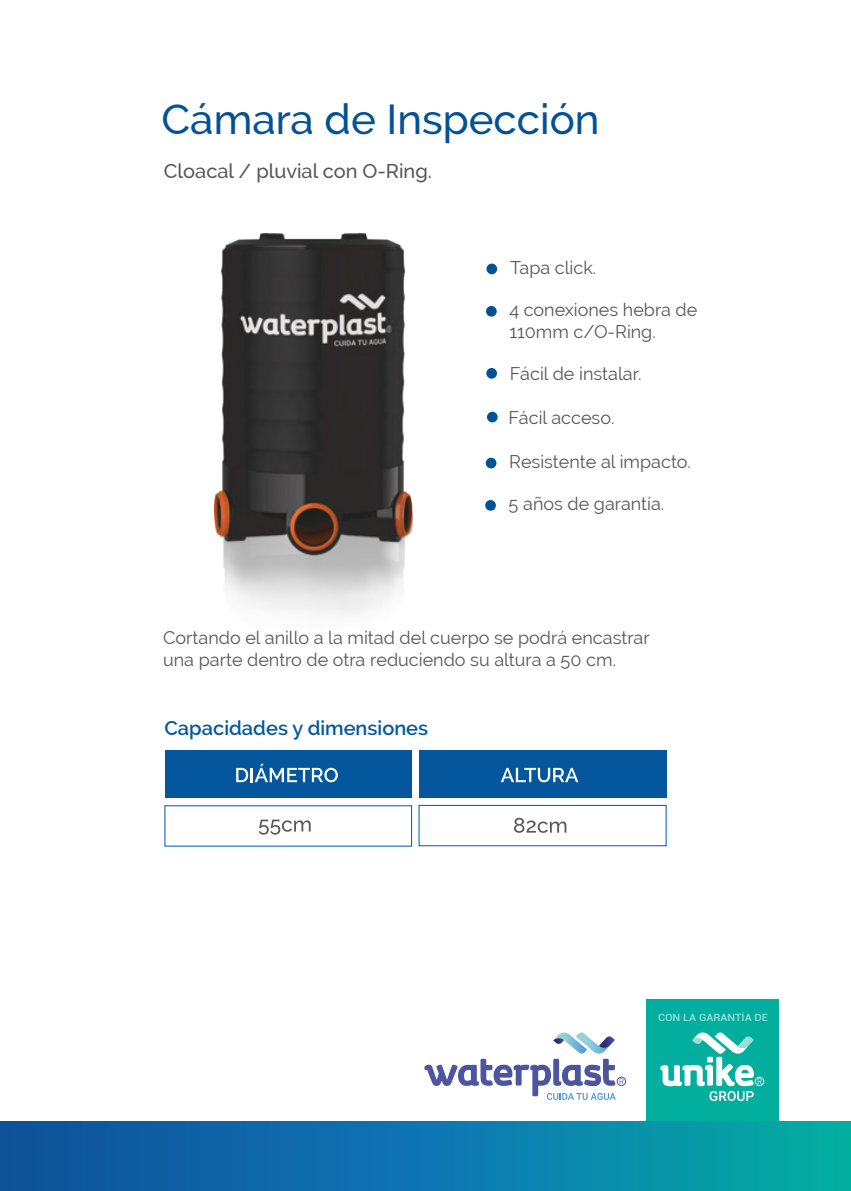
<style>
.page{position:relative;width:851px;height:1191px;background:#fff}
.page>*{position:absolute;margin:0;border:0;box-sizing:border-box;transform-origin:0 0}
.t1{font:500 42px "Raleway";color:#045296}
.t2{font:500 20px "Raleway";color:#575756}
.t3{font:600 20px "Raleway";color:#02599d}
.t4{font:18px/21.6px "Raleway";color:#575756}
.t5{font:500 10px "Roboto";color:#fff;scale:1.1 1}
</style>
<div class="page">
<div style="left:646px;top:999px;width:132px;height:122px;background:#02af9f"></div>
<div style="left:617px;top:1077px;width:8px;height:8px;border:1px solid #4e55a0;border-radius:50%"></div>
<svg style="left:424px;top:1032px;width:199px;height:67px"></svg>
<div style="left:755px;top:1077px;width:8px;height:8px;border:1px solid #fff;border-radius:50%"></div>
<svg style="left:660px;top:1032px;width:101px;height:69px"></svg>
<div style="left:0;top:1121px;width:850px;height:70px;background:linear-gradient(to right,#114ba4,#06a9ac)"></div>
<img style="left:164px;top:233px;width:384px;height:614px">
<svg style="left:259px;top:819px;width:51px;height:15px"></svg>
<svg style="left:514px;top:817px;width:52px;height:16px"></svg>
<div style="left:165px;top:750px;width:246px;height:47px;background:#05579d"></div>
<svg style="left:236px;top:768px;width:12px;height:14px"></svg>
<hr style="left:250px;top:768px;width:3px;height:14px;background:#fff">
<svg style="left:254px;top:763px;width:84px;height:19px"></svg>
<div style="left:419px;top:750px;width:247px;height:47px;background:#05579d"></div>
<svg style="left:501px;top:768px;width:77px;height:14px"></svg>
<div style="left:418px;top:805px;width:248px;height:41px;border:1px solid #005cb9"></div>
<div style="left:487px;top:412px;width:10px;height:10px;background:#005295;border-radius:50%"></div>
<div style="left:485px;top:458px;width:11px;height:10px;background:#005295;border-radius:50%"></div>
<h1 class="t1" style="left:161px;top:95px;width:439px">Cámara de Inspección</h1>
<p class="t2" style="left:164px;top:159px;width:269px">Cloacal / pluvial con O-Ring.</p>
<p class="t4" style="left:510px;top:257px;width:87px">Tapa click.</p>
<p class="t4" style="left:509px;top:299px;width:189px">4 conexiones hebra de<br>110mm c/O-Ring.</p>
<p class="t4" style="left:509px;top:363px;width:133px">Fácil de instalar.</p>
<p class="t4" style="left:508px;top:407px;width:108px">Fácil acceso.</p>
<p class="t4" style="left:509px;top:451px;width:183px">Resistente al impacto.</p>
<p class="t4" style="left:508px;top:493px;width:157px">5 años de garantía.</p>
<p class="t4" style="left:163px;top:627px;width:488px">Cortando el anillo a la mitad del cuerpo se podrá encastrar una parte dentro de otra reduciendo su altura a 50 cm.</p>
<p class="t3" style="left:164px;top:717px;width:265px">Capacidades y dimensiones</p>
<p class="t5" style="left:658px;top:1010px;width:101px">CON LA GARANTÍA DE</p>
</div>
